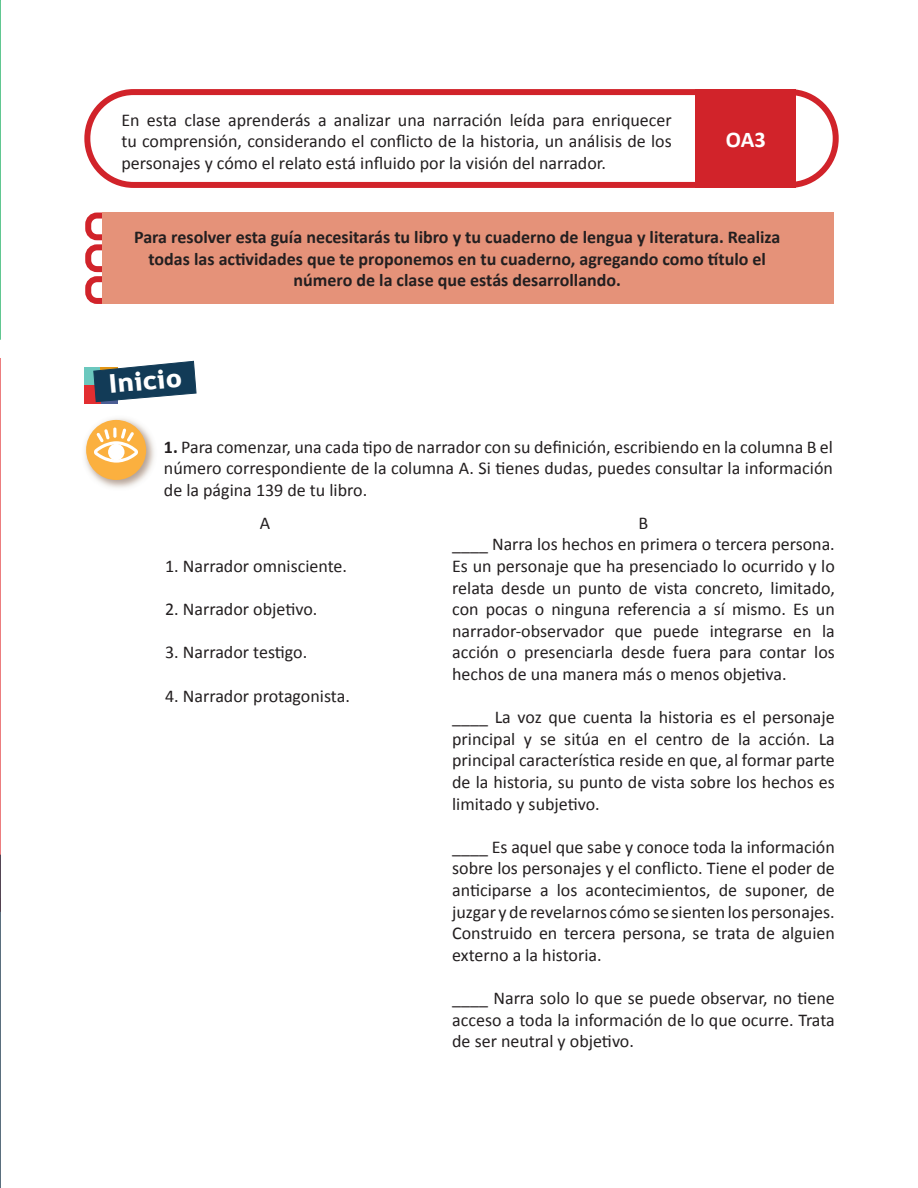
<style>
.page{position:relative;width:918px;height:1188px;background:#fff}
.page>*{position:absolute;margin:0;border:0;box-sizing:border-box;transform-origin:0 0}
.t1{font:27.3px "Dignaheavy";color:#fff}
.t2{font:700 22.5px "Calibri";color:#fff}
.t3{font:18px/21.6px "Calibri";color:#231f20;text-align:justify}
.t4{font:700 18px/21.6px "Calibri";color:#231f20;text-align:center}
.s1{font-weight:700}
</style>
<div class="page">
<svg style="left:0;top:0;width:1px;height:855px"></svg>
<hr style="left:0;top:855px;width:1px;height:333px;background:#0b2a40">
<div style="left:85px;top:276px;width:33px;height:28px;border:6px solid #d1232a;border-radius:9px"></div>
<div style="left:85px;top:244px;width:33px;height:28px;border:6px solid #d1232a;border-radius:9px"></div>
<div style="left:85px;top:213px;width:33px;height:27px;border:6px solid #d1232a;border-radius:9px"></div>
<img style="left:84px;top:418px;width:70px;height:70px">
<div style="left:86px;top:420px;width:60px;height:60px;background:#fbb03f;border-radius:50%"></div>
<svg style="left:94px;top:428px;width:44px;height:35px"></svg>
<svg style="left:113px;top:427px;width:4px;height:11px"></svg>
<div style="left:84px;top:89px;width:755px;height:99px;border:6px solid #d1232a;border-radius:46px"></div>
<div style="left:102px;top:213px;width:732px;height:91px;background:#e59279"></div>
<div style="left:84px;top:367px;width:17px;height:18px;background:#6bc8be"></div>
<div style="left:84px;top:385px;width:17px;height:18px;background:#e22e31"></div>
<svg style="left:93px;top:360px;width:104px;height:43px"></svg>
<div style="left:696px;top:89px;width:100px;height:99px;background:#d1232a"></div>
<p class="t3" style="left:121px;top:108px;width:552px">En esta clase aprenderás a analizar una narración leída para enriquecer tu comprensión, considerando el conflicto de la historia, un análisis de los personajes y cómo el relato está influido por la visión del narrador.</p>
<p class="t2" style="left:726px;top:123px;width:41px">OA3</p>
<p class="t4" style="left:134px;top:226px;width:648px">Para resolver esta guía necesitarás tu libro y tu cuaderno de lengua y literatura. Realiza todas las actividades que te proponemos en tu cuaderno, agregando como título el número de la clase que estás desarrollando.</p>
<p class="t1" style="left:107px;top:366px;width:75px;rotate:-5deg">Inicio</p>
<p class="t1" style="left:105px;top:373px;width:75px">Inicio</p>
<p class="t3" style="left:164px;top:435px;width:671px"><span class="s1">1.</span> Para comenzar, una cada tipo de narrador con su definición, escribiendo en la columna B el número correspondiente de la columna A. Si tienes dudas, puedes consultar la información de la página 139 de tu libro.</p>
<p class="t3" style="left:260px;top:511px;width:12px">A</p>
<p class="t3" style="left:165px;top:554px;width:183px">1. Narrador omnisciente.</p>
<p class="t3" style="left:165px;top:598px;width:154px">2. Narrador objetivo.</p>
<p class="t3" style="left:165px;top:641px;width:144px">3. Narrador testigo.</p>
<p class="t3" style="left:165px;top:684px;width:186px">4. Narrador protagonista.</p>
<p class="t3" style="left:639px;top:511px;width:11px">B</p>
<p class="t3" style="left:452px;top:533px;width:384px">____ Narra los hechos en primera o tercera persona.<br>Es un personaje que ha presenciado lo ocurrido y lo relata desde un punto de vista concreto, limitado, con pocas o ninguna referencia a sí mismo. Es un narrador-observador que puede integrarse en la acción o presenciarla desde fuera para contar los hechos de una manera más o menos objetiva.</p>
<p class="t3" style="left:452px;top:706px;width:384px">____ La voz que cuenta la historia es el personaje principal y se sitúa en el centro de la acción. La principal característica reside en que, al formar parte de la historia, su punto de vista sobre los hechos es limitado y subjetivo.</p>
<p class="t3" style="left:452px;top:835px;width:384px">____ Es aquel que sabe y conoce toda la información sobre los personajes y el conflicto. Tiene el poder de anticiparse a los acontecimientos, de suponer, de juzgar y de revelarnos cómo se sienten los personajes.<br>Construido en tercera persona, se trata de alguien externo a la historia.</p>
<p class="t3" style="left:452px;top:986px;width:384px">____ Narra solo lo que se puede observar, no tiene acceso a toda la información de lo que ocurre. Trata de ser neutral y objetivo.</p>
</div>
